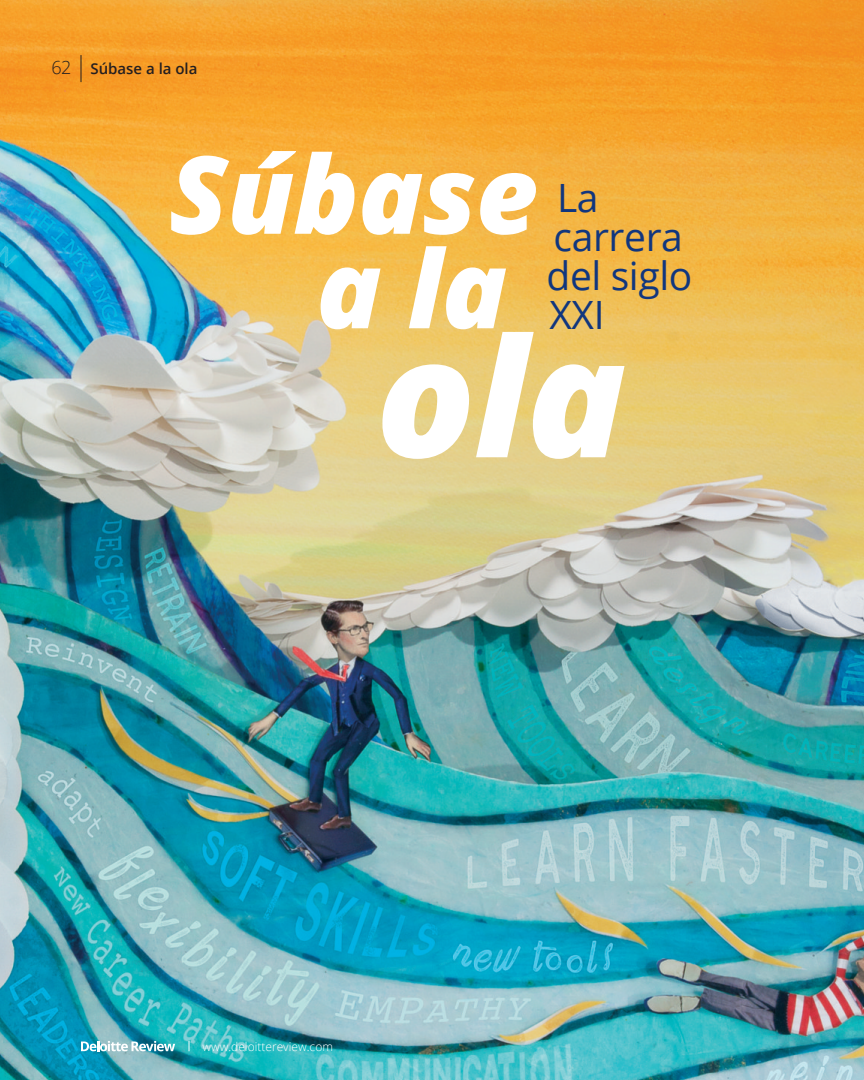
<style>
.page{position:relative;width:864px;height:1080px;background:#fff}
.page>*{position:absolute;margin:0;border:0;box-sizing:border-box;transform-origin:0 0}
.t1{font:italic 800 165px "Open Sans";color:#fff}
.t2{font:italic 800 108px/94.5px "Open Sans";letter-spacing:-.01em;color:#fff;text-align:right}
.t3{font:39px/39px "Open Sans";letter-spacing:-.01em;color:#11367e}
.t4{font:600 15px "Open Sans";color:#231f20}
.t5{font:300 12px "Open Sans";color:#fff}
.s1{font-weight:300;font-size:18px}
</style>
<div class="page">
<img style="left:0;top:0;width:864px;height:1080px">
<svg style="left:81px;top:1041px;width:94px;height:10px"></svg>
<svg style="left:81px;top:55px;width:1px;height:27px"></svg>
<p class="t4" style="left:51px;top:60px;width:148px"><span class="s1">62</span> Súbase a la ola</p>
<h2 class="t2" style="left:169px;top:149px;width:371px">Súbase a la</h2>
<h1 class="t1" style="left:376px;top:304px;width:252px">ola</h1>
<h3 class="t3" style="left:547px;top:183px;width:147px">La carrera del siglo<br>XXI</h3>
<p class="t5" style="left:202px;top:1040px;width:132px">www.deloittereview.com</p>
</div>
